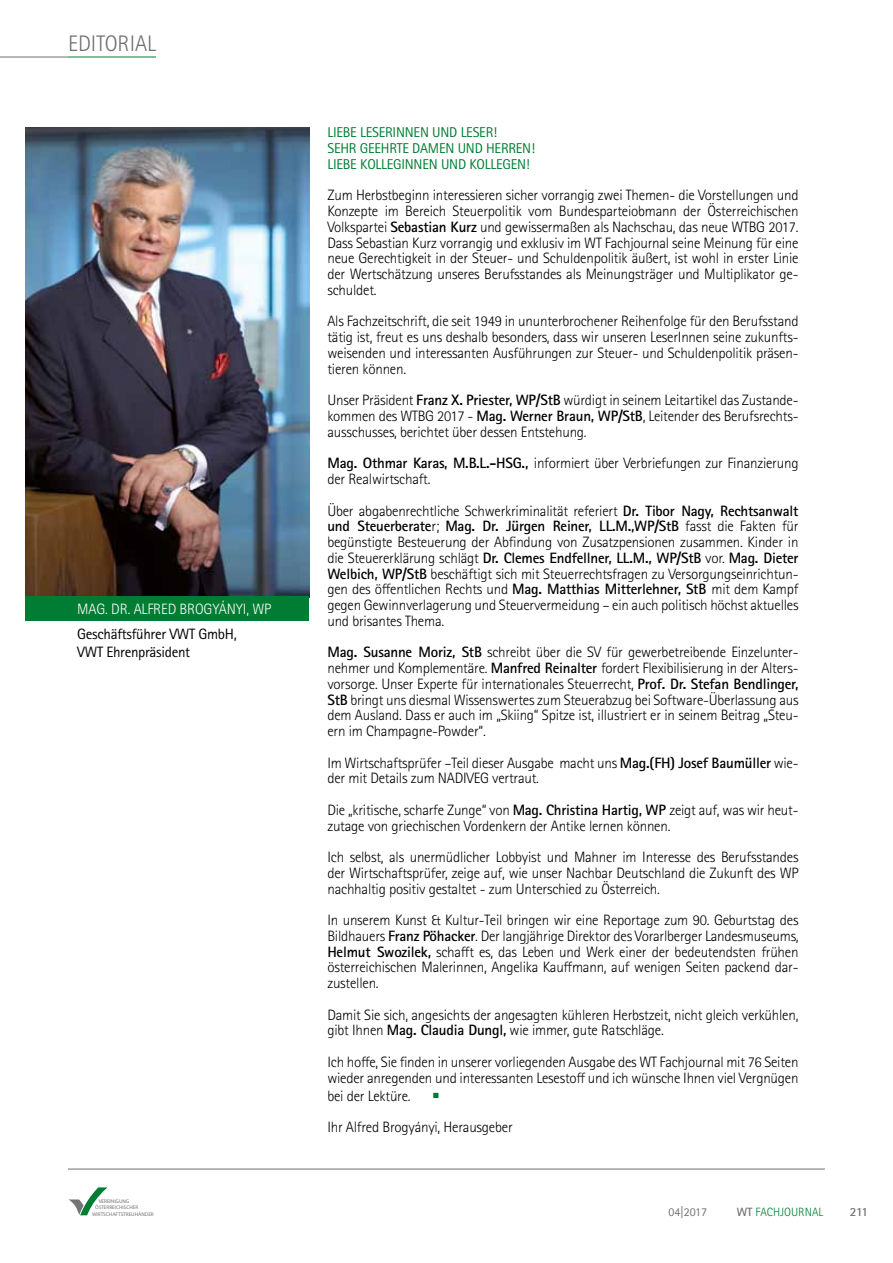
<style>
.page{position:relative;width:893px;height:1263px;background:#fff}
.page>*{position:absolute;margin:0;border:0;box-sizing:border-box;transform-origin:0 0}
.t1{font:300 22.5px "Rotis Sans Serif Std";color:#706f6f}
.t2{font:300 15px/15.8px "Rotis Sans Serif Std";letter-spacing:-.015em;color:#000;text-align:justify}
.t3{font:15px/18px "Rotis Sans Serif Std";letter-spacing:-.02em;color:#000}
.t4{font:300 15px "Rotis Sans Serif Std";letter-spacing:-.01em;color:#fff}
.t5{font:14.25px/15.8px "Rotis Sans Serif Std";letter-spacing:-.015em;color:#007d32}
.t6{font:700 12.45px "Rotis Sans Serif Std";color:#706f6f}
.t7{font:300 12px "Rotis Sans Serif Std";color:#007d32}
.t8{font:12px "Rotis Sans Serif Std";color:#706f6f}
.t9{font:7.5px "Zapf Dingbats";color:#007d32}
.t10{font:5.25px/6.3px "AT Rotis Sans Serif";color:#767376}
.t11{font:5.25px "AT Rotis Sans Serif";color:#706f6f}
.s1{font-weight:700}
.s2{font-weight:700;color:#706f6f}
</style>
<div class="page">
<hr style="left:0;top:57px;width:68px;height:1px;background:#706f6f">
<hr style="left:68px;top:1169px;width:757px;height:1px;background:#706f6f">
<svg style="left:68px;top:1187px;width:40px;height:29px"></svg>
<hr style="left:68px;top:57px;width:88px;height:1px;background:#007d32">
<img style="left:26px;top:128px;width:283px;height:468px">
<div style="left:26px;top:596px;width:283px;height:25px;background:#007d32"></div>
<h1 class="t1" style="left:68px;top:30px;width:89px">EDITORIAL</h1>
<p class="t4" style="left:77px;top:600px;width:127px">Mag. Dr. Alfred Brogyány</p>
<p class="t4" style="left:243px;top:600px;width:30px">i, WP</p>
<p class="t3" style="left:77px;top:625px;width:161px">Geschäftsführer VWT GmbH,<br>VWT Ehrenpräsident</p>
<p class="t11" style="left:99px;top:1198px;width:32px">VEREINIGUNG</p>
<p class="t10" style="left:92px;top:1204px;width:63px;text-indent:3px">ÖSTERREICHISCHER<br>WIRTSCHAFTSTREUHÄNDER</p>
<p class="t5" style="left:327px;top:125px;width:209px">LIEBE LESERINNEN UND LESER!<br>SEHR GEEHRTE DAMEN UND HERREN!<br>LIEBE KOLLEGINNEN UND KOLLEGEN!</p>
<p class="t2" style="left:327px;top:188px;width:473px">Zum Herbstbeginn interessieren sicher vorrangig zwei Themen- die Vorstellungen und Konzepte im Bereich Steuerpolitik vom Bundesparteiobmann der Österreichischen Volkspartei <span class="s1">Sebastian Kurz</span> und gewissermaßen als Nachschau, das neue WTBG 2017.<br>Dass Sebastian Kurz vorrangig und exklusiv im WT Fachjournal seine Meinung für eine neue Gerechtigkeit in der Steuer- und Schuldenpolitik äußert, ist wohl in erster Linie der Wertschätzung unseres Berufsstandes als Meinungsträger und Multiplikator ge&shy;schuldet.</p>
<p class="t2" style="left:327px;top:314px;width:473px">Als Fachzeitschrift, die seit 1949 in ununterbrochener Reihenfolge für den Berufsstand tätig ist, freut es uns deshalb besonders, dass wir unseren LeserI nnen seine zukunfts&shy;weisenden und interessanten Ausführungen zur Steuer- und Schuldenpolitik präsen&shy;tieren können.</p>
<p class="t2" style="left:327px;top:393px;width:473px">Unser Präsident <span class="s1">Franz X. Priester, WP/StB</span> würdigt in seinem Leitartikel das Zustande&shy;kommen des WTBG 2017 - <span class="s1">Mag. Werner Braun, WP/StB</span>, Leitender des Berufsrechts&shy;ausschusses, berichtet über dessen Entstehung.</p>
<p class="t2" style="left:327px;top:456px;width:473px"><span class="s1">Mag. Othmar Karas, M.B.L.-HSG.,</span> informiert über Verbriefungen zur Finanzierung der Realwirtschaft.</p>
<p class="t2" style="left:327px;top:503px;width:473px">Über abgabenrechtliche Schwerkriminalität referiert <span class="s1">Dr. Tibor Nagy, Rechtsanwalt und Steuerberate</span>r; <span class="s1">Mag. Dr. Jürgen Reiner, LL.M.,WP/StB</span> fasst die Fakten für begünstigte Besteuerung der Abfindung von Zusatzpensionen zusammen. Kinder in die Steuererklärung schlägt <span class="s1">Dr. Clemes Endfellner, LL.M., WP/StB</span> vor. <span class="s1">Mag. Dieter Welbich, WP/StB</span> beschäftigt sich mit Steuerrechtsfragen zu Versorgungseinrichtun&shy;gen des öffentlichen Rechts und <span class="s1">Mag. Matthias Mitterlehner, StB</span> mit dem Kampf gegen Gewinnverlagerung und Steuervermeidung – ein auch politisch höchst aktuelles und brisantes Thema.</p>
<p class="t2" style="left:327px;top:645px;width:473px"><span class="s1">Mag. Susanne Moriz, StB</span> schreibt über die SV für gewerbetreibende Einzelunter&shy;nehmer und Komplementäre. <span class="s1">Manfred Reinalter</span> fordert Flexibilisierung in der Alters&shy;vorsorge. Unser Experte für internationales Steuerrecht, <span class="s1">Prof. Dr. Stefan Bendlinger, StB</span> bringt uns diesmal Wissenswertes zum Steuerabzug bei Software-Überlassung aus dem Ausland. Dass er auch im „Skiing“ Spitze ist, illustriert er in seinem Beitrag „Steu&shy;ern im Champagne-Powder“.</p>
<p class="t2" style="left:327px;top:755px;width:473px">I m Wirtschaftsprüfer –Teil dieser Ausgabe macht uns <span class="s1">Mag.(FH) Josef Baumüller</span> wie&shy;der mit Details zum NADIVEG vertraut.</p>
<p class="t2" style="left:327px;top:802px;width:473px">Die „kritische, scharfe Zunge“ von <span class="s1">Mag. Christina Hartig, WP</span> zeigt auf, was wir heut&shy;zutage von griechischen Vordenkern der Antike lernen können.</p>
<p class="t2" style="left:327px;top:849px;width:473px">Ich selbst, als unermüdlicher Lobbyist und Mahner im I nteresse des Berufsstandes der Wirtschaftsprüfer, zeige auf, wie unser Nachbar Deutschland die Zukunft des WP nachhaltig positiv gestaltet - zum Unterschied zu Österreich.</p>
<p class="t2" style="left:327px;top:912px;width:473px">I n unserem Kunst &amp; Kultur-Teil bringen wir eine Reportage zum 90. Geburtstag des Bildhauers <span class="s1">Franz Pöhacker</span>. Der langjährige Direktor des Vorarlberger Landesmuseums, <span class="s1">Helmut Swozilek,</span> schafft es, das Leben und Werk einer der bedeutendsten frühen österreichischen Malerinnen, Angelika Kauffmann, auf wenigen Seiten packend dar&shy;zustellen.</p>
<p class="t2" style="left:327px;top:1007px;width:473px">Damit Sie sich, angesichts der angesagten kühleren Herbstzeit, nicht gleich verkühlen, gibt I hnen <span class="s1">Mag. Claudia Dungl,</span> wie immer, gute Ratschläge.</p>
<p class="t2" style="left:327px;top:1054px;width:473px">Ich hoffe, Sie finden in unserer vorliegenden Ausgabe des WT Fachjournal mit 76 Seiten wieder anregenden und interessanten Lesestoff und ich wünsche I hnen viel Vergnügen</p>
<p class="t2" style="left:327px;top:1088px;width:85px">bei der Lektüre.</p>
<p class="t9" style="left:433px;top:1091px;width:7px">■</p>
<p class="t2" style="left:327px;top:1119px;width:187px">I hr Alfred Brogyányi, Herausgeber</p>
<p class="t8" style="left:669px;top:1204px;width:40px">04|2017</p>
<p class="t7" style="left:737px;top:1205px;width:88px"><span class="s2">WT</span> FACHJOURNAL</p>
<p class="t6" style="left:850px;top:1204px;width:20px">211</p>
</div>
